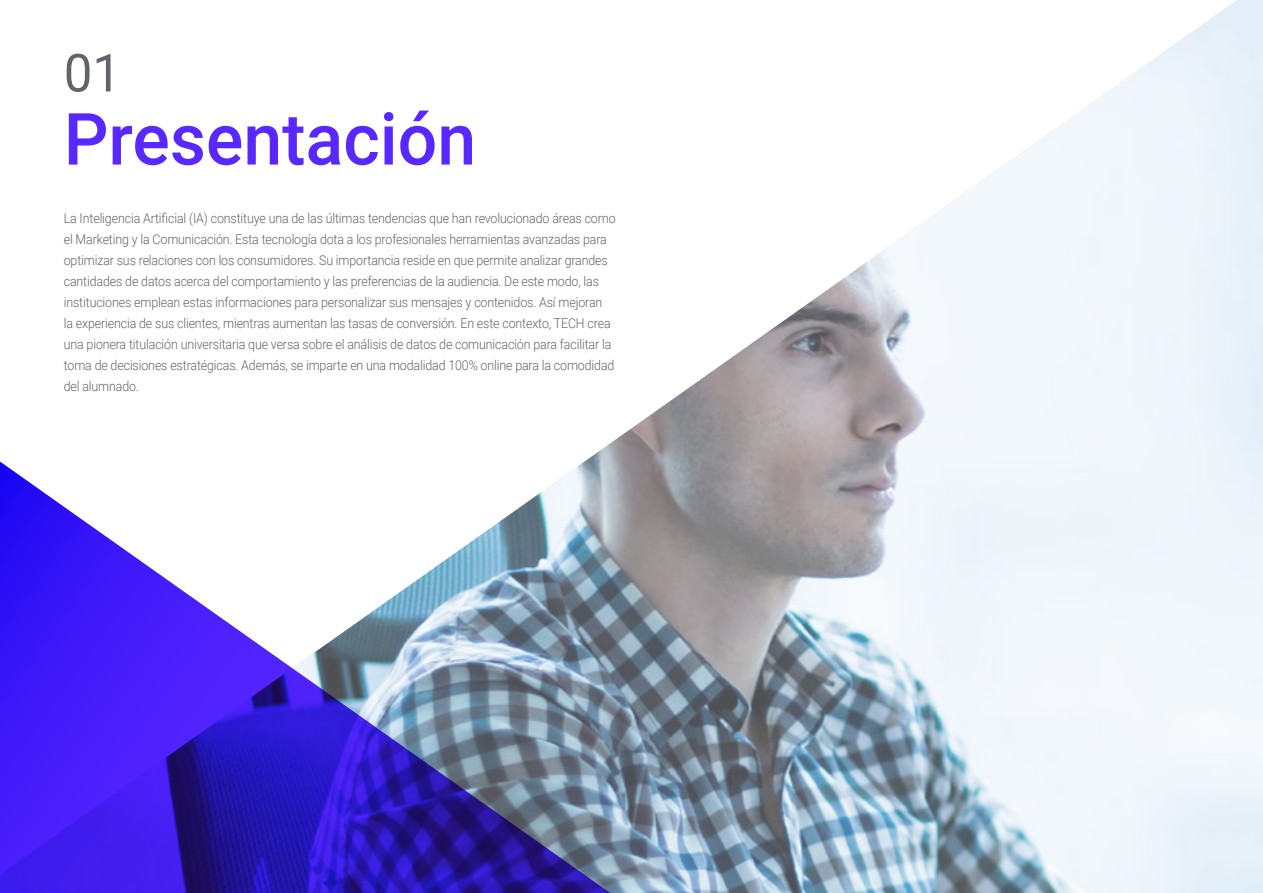
<style>
.page{position:relative;width:1263px;height:893px;background:#fff}
.page>*{position:absolute;margin:0;border:0;box-sizing:border-box;transform-origin:0 0}
.t1{font:500 72px "Roboto";color:#5927ff}
.t2{font:52.5px "Roboto";color:#61646a}
.t3{font:300 13.5px/21px "Roboto";letter-spacing:-.01em;color:#61646a;scale:.92 1}
</style>
<div class="page">
<img style="left:607px;top:0;width:656px;height:893px">
<svg style="left:0;top:446px;width:640px;height:447px"></svg>
<h2 class="t2" style="left:64px;top:36px;width:59px">01</h2>
<h1 class="t1" style="left:64px;top:89px;width:414px">Presentación</h1>
<p class="t3" style="left:64px;top:207px;width:601px">La Inteligencia Artificial (IA) constituye una de las últimas tendencias que han revolucionado áreas como el Marketing y la Comunicación. Esta tecnología dota a los profesionales herramientas avanzadas para optimizar sus relaciones con los consumidores. Su importancia reside en que permite analizar grandes cantidades de datos acerca del comportamiento y las preferencias de la audiencia. De este modo, las instituciones emplean estas informaciones para personalizar sus mensajes y contenidos. Así mejoran<br>la experiencia de sus clientes, mientras aumentan las tasas de conversión. En este contexto, TECH crea una pionera titulación universitaria que versa sobre el análisis de datos de comunicación para facilitar la toma de decisiones estratégicas. Además, se imparte en una modalidad 100% online para la comodidad del alumnado.</p>
</div>
